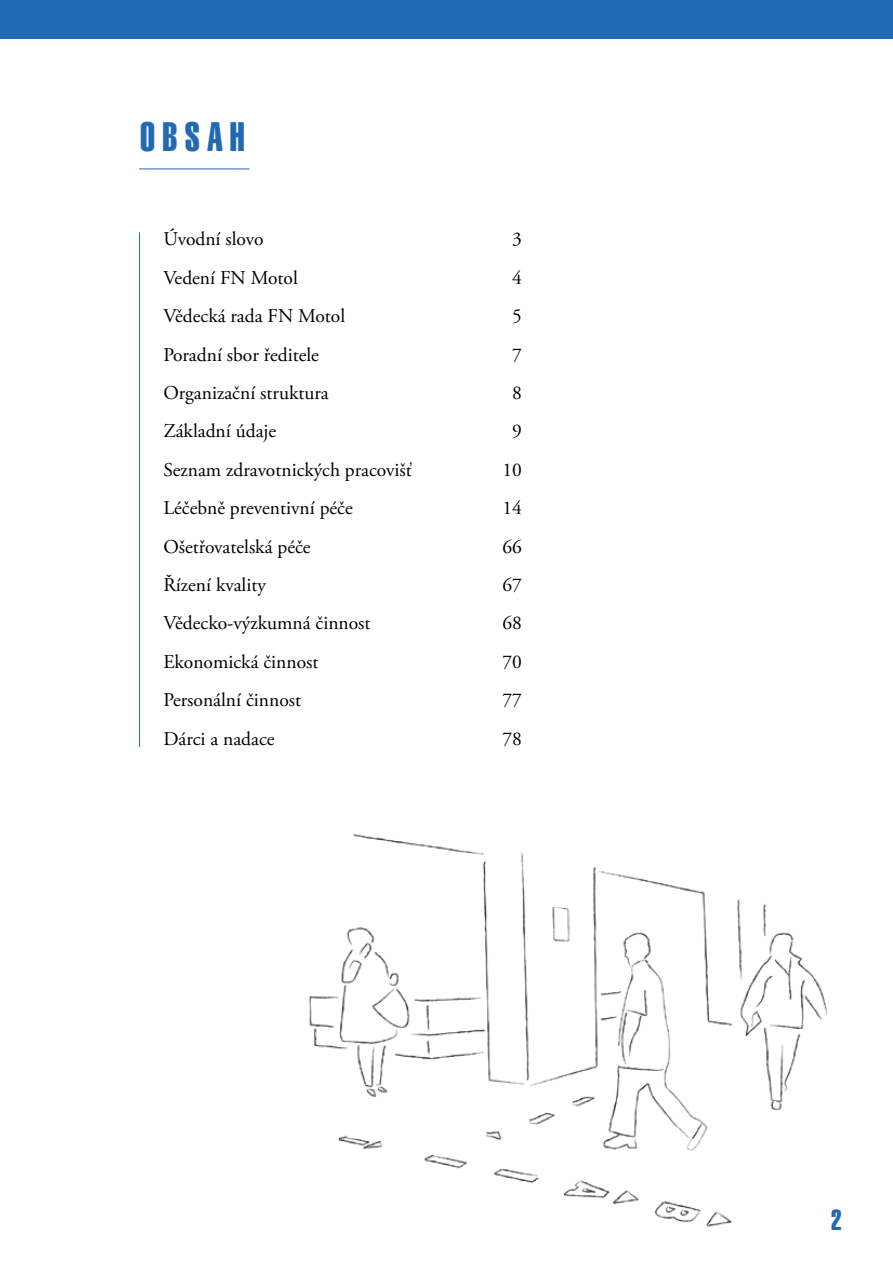
<style>
.page{position:relative;width:893px;height:1263px;background:#fff}
.page>*{position:absolute;margin:0;border:0;box-sizing:border-box;transform-origin:0 0}
.t1{font:40.5px "Helvetica CE Extra Compressed";color:#2269b3}
.t2{font:28.5px "Helvetica CE Extra Compressed";color:#2269b3}
.t3{font:19.5px "Adobe Garamond Pro";color:#000}
</style>
<div class="page">
<img style="left:308px;top:833px;width:520px;height:394px">
<div style="left:0;top:0;width:893px;height:38px;background:#2269b3"></div>
<hr style="left:139px;top:169px;width:110px;height:1px;background:#2269b3">
<hr style="left:139px;top:232px;width:1px;height:515px;background:#2269b3">
<h1 class="t1" style="left:140px;top:114px;width:106px">O B SA H</h1>
<p class="t3" style="left:163px;top:227px;width:102px">Úvodní slovo</p>
<p class="t3" style="left:512px;top:227px;width:11px">3</p>
<p class="t3" style="left:163px;top:266px;width:136px">Vedení FN Motol</p>
<p class="t3" style="left:512px;top:266px;width:11px">4</p>
<p class="t3" style="left:163px;top:304px;width:183px">Vědecká rada FN Motol</p>
<p class="t3" style="left:512px;top:304px;width:11px">5</p>
<p class="t3" style="left:163px;top:343px;width:157px">Poradní sbor ředitele</p>
<p class="t3" style="left:512px;top:343px;width:11px">7</p>
<p class="t3" style="left:163px;top:381px;width:167px">Organizační struktura</p>
<p class="t3" style="left:512px;top:381px;width:11px">8</p>
<p class="t3" style="left:163px;top:419px;width:114px">Základní údaje</p>
<p class="t3" style="left:512px;top:419px;width:11px">9</p>
<p class="t3" style="left:163px;top:458px;width:250px">Seznam zdravotnických pracovišť</p>
<p class="t3" style="left:502px;top:458px;width:21px">10</p>
<p class="t3" style="left:163px;top:496px;width:191px">Léčebně preventivní péče</p>
<p class="t3" style="left:502px;top:496px;width:21px">14</p>
<p class="t3" style="left:163px;top:535px;width:149px">Ošetřovatelská péče</p>
<p class="t3" style="left:502px;top:535px;width:21px">66</p>
<p class="t3" style="left:163px;top:573px;width:104px">Řízení kvality</p>
<p class="t3" style="left:502px;top:573px;width:21px">67</p>
<p class="t3" style="left:163px;top:611px;width:209px">Vědecko-výzkumná činnost</p>
<p class="t3" style="left:502px;top:611px;width:21px">68</p>
<p class="t3" style="left:163px;top:650px;width:157px">Ekonomická činnost</p>
<p class="t3" style="left:502px;top:650px;width:21px">70</p>
<p class="t3" style="left:163px;top:688px;width:139px">Personální činnost</p>
<p class="t3" style="left:502px;top:688px;width:21px">77</p>
<p class="t3" style="left:163px;top:727px;width:113px">Dárci a nadace</p>
<p class="t3" style="left:502px;top:727px;width:21px">78</p>
<h2 class="t2" style="left:831px;top:1204px;width:12px">2</h2>
</div>
